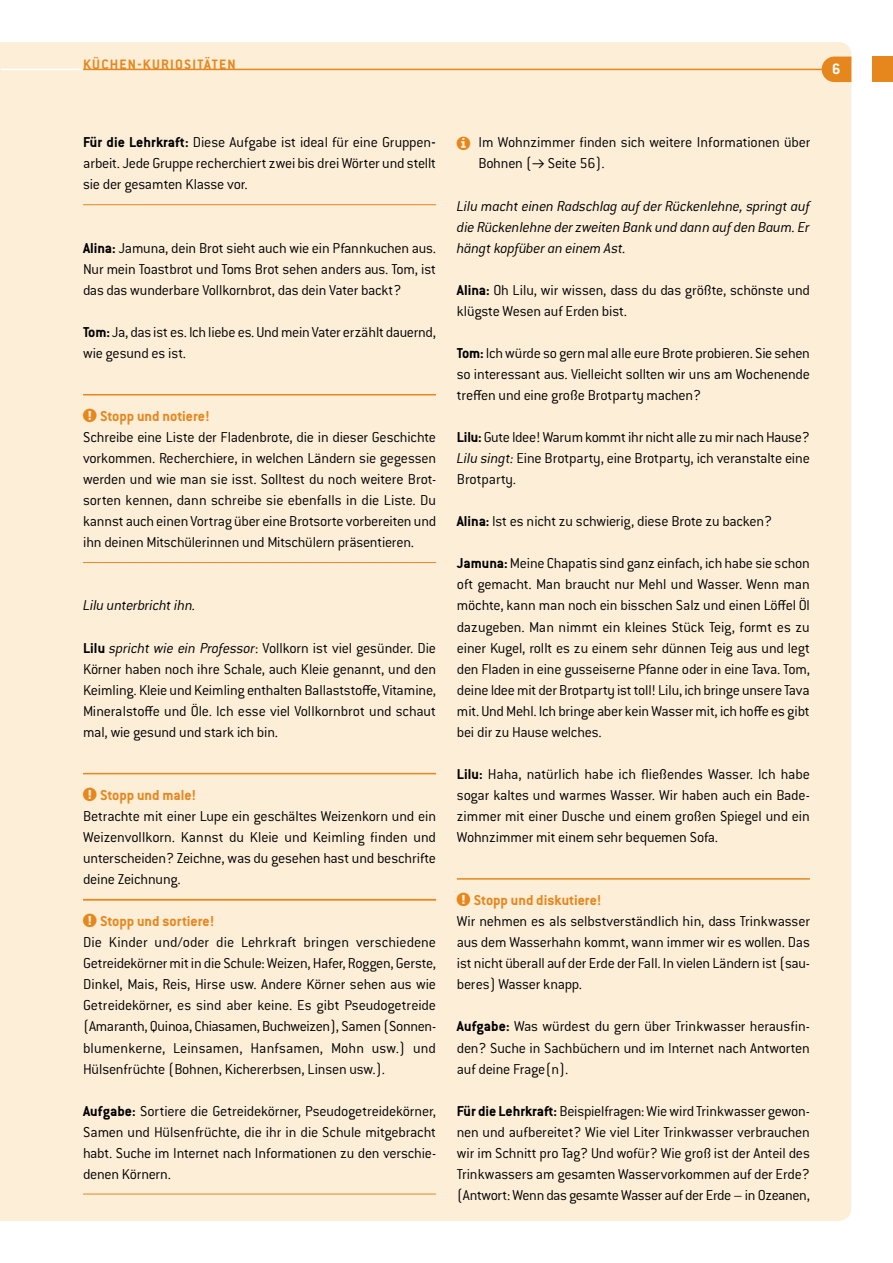
<style>
.page{position:relative;width:893px;height:1263px;background:#fff}
.page>*{position:absolute;margin:0;border:0;box-sizing:border-box;transform-origin:0 0}
.t1{font:700 16.5px "Conduit ITC Pro";color:#fff}
._01_Copy{font:300 15.75px/21px "Conduit ITC Pro";letter-spacing:-.015em;color:#000;text-align:justify}
._01_Copy_Stop_Kitche{font:300 15.75px/21px "Conduit ITC Pro";letter-spacing:-.015em;color:#000;text-align:justify}
._01_Copy_Stop_KITCHE{font:300 15.75px/21px "Conduit ITC Pro";letter-spacing:-.015em;color:#000;text-align:justify}
._01_Copy-2{font:italic 300 15.75px/21px "Conduit ITC Pro";letter-spacing:-.01em;color:#000;text-align:justify}
.t2{font:700 15.75px "Conduit ITC Pro";color:#e6871e}
.t3{font:700 15px "Conduit ITC Pro";letter-spacing:.08em;color:#e6871e}
.s1{font-weight:700}
.s2{font-style:italic}
.s3{font-family:"Biotif";font-weight:400;font-size:14.25px}
</style>
<div class="page">
<div style="left:0;top:42px;width:851px;height:1179px;background:#fdeed8"></div>
<hr style="left:83px;top:204px;width:353px;height:1px;background:#e6871e">
<hr style="left:83px;top:394px;width:353px;height:1px;background:#e6871e">
<hr style="left:83px;top:562px;width:353px;height:1px;background:#e6871e">
<hr style="left:83px;top:773px;width:353px;height:1px;background:#e6871e">
<hr style="left:83px;top:899px;width:353px;height:2px;background:#e6871e">
<hr style="left:83px;top:1194px;width:353px;height:1px;background:#e6871e">
<hr style="left:457px;top:878px;width:353px;height:2px;background:#e6871e">
<hr style="left:83px;top:69px;width:766px;height:1px;background:#e6871e">
<hr style="left:1px;top:69px;width:82px;height:1px;background:#fff">
<div style="left:872px;top:57px;width:21px;height:25px;background:#e6871e"></div>
<div style="left:822px;top:57px;width:29px;height:25px;background:#e6871e;border-radius:13px"></div>
<svg style="left:457px;top:136px;width:13px;height:14px"></svg>
<p class="t3" style="left:83px;top:55px;width:154px">KÜCHEN-KURIOSITÄTEN</p>
<p class="t1" style="left:832px;top:59px;width:10px">6</p>
<p class="_01_Copy_Stop_Kitche" style="left:83px;top:132px;width:355px"><span class="s1">Für die Lehrkraft:</span> Diese Aufgabe ist ideal für eine Gruppen&shy;arbeit. Jede Gruppe recherchiert zwei bis drei Wörter und stellt sie der gesamten Klasse vor.</p>
<p class="_01_Copy" style="left:83px;top:237px;width:355px"><span class="s1">Alina:</span> Jamuna, dein Brot sieht auch wie ein Pfannkuchen aus.<br>Nur mein Toastbrot und Toms Brot sehen anders aus. Tom, ist das das wunderbare Vollkornbrot, das dein Vater backt?</p>
<p class="_01_Copy" style="left:83px;top:321px;width:355px"><span class="s1">Tom:</span> Ja, das ist es. Ich liebe es. Und mein Vater erzählt dauernd, wie gesund es ist.</p>
<p class="t2" style="left:83px;top:407px;width:128px">■ Stopp und notiere!</p>
<p class="_01_Copy_Stop_Kitche" style="left:83px;top:427px;width:355px">Schreibe eine Liste der Fladenbrote, die in dieser Geschichte vorkommen. Recherchiere, in welchen Ländern sie gegessen werden und wie man sie isst. Solltest du noch weitere Brot&shy;sorten kennen, dann schreibe sie ebenfalls in die Liste. Du kannst auch einen Vortrag über eine Brotsorte vorbereiten und ihn deinen Mitschülerinnen und Mitschülern präsentieren.</p>
<p class="_01_Copy-2" style="left:83px;top:595px;width:114px">Lilu unterbricht ihn.</p>
<p class="_01_Copy" style="left:83px;top:637px;width:355px"><span class="s1">Lilu</span> <span class="s2">spricht wie ein Professor</span>: Vollkorn ist viel gesünder. Die Körner haben noch ihre Schale, auch Kleie genannt, und den Keimling. Kleie und Keimling enthalten Ballaststoffe, Vitamine, Mineralstoffe und Öle. Ich esse viel Vollkornbrot und schaut mal, wie gesund und stark ich bin.</p>
<p class="t2" style="left:83px;top:786px;width:115px">■ Stopp und male!</p>
<p class="_01_Copy_Stop_Kitche" style="left:83px;top:806px;width:355px">Betrachte mit einer Lupe ein geschältes Weizenkorn und ein Weizenvollkorn. Kannst du Kleie und Keimling finden und unterscheiden? Zeichne, was du gesehen hast und beschrifte deine Zeichnung.</p>
<p class="t2" style="left:83px;top:912px;width:133px">■ Stopp und sortiere!</p>
<p class="_01_Copy_Stop_KITCHE" style="left:83px;top:932px;width:355px">Die Kinder und/oder die Lehrkraft bringen verschiedene Getreidekörner mit in die Schule: Weizen, Hafer, Roggen, Gerste, Dinkel, Mais, Reis, Hirse usw. Andere Körner sehen aus wie Getreidekörner, es sind aber keine. Es gibt Pseudogetreide (Amaranth, Quinoa, Chiasamen, Buchweizen), Samen (Sonnen&shy;blumenkerne, Leinsamen, Hanfsamen, Mohn usw.) und Hülsenfrüchte (Bohnen, Kichererbsen, Linsen usw.).</p>
<p class="_01_Copy_Stop_Kitche" style="left:83px;top:1100px;width:355px"><span class="s1">Aufgabe:</span> Sortiere die Getreidekörner, Pseudogetreidekörner, Samen und Hülsenfrüchte, die ihr in die Schule mitgebracht habt. Suche im Internet nach Informationen zu den verschie&shy;denen Körnern.</p>
<p class="_01_Copy" style="left:478px;top:132px;width:333px">Im Wohnzimmer finden sich weitere Informationen über<br>Bohnen (<span class="s3">→</span> Seite 56).</p>
<p class="_01_Copy-2" style="left:457px;top:195px;width:355px">Lilu macht einen Radschlag auf der Rückenlehne, springt auf die Rückenlehne der zweiten Bank und dann auf den Baum. Er hängt kopfüber an einem Ast.</p>
<p class="_01_Copy" style="left:457px;top:279px;width:355px"><span class="s1">Alina:</span> Oh Lilu, wir wissen, dass du das größte, schönste und klügste Wesen auf Erden bist.</p>
<p class="_01_Copy" style="left:457px;top:343px;width:355px"><span class="s1">Tom:</span> Ich würde so gern mal alle eure Brote probieren. Sie sehen so interessant aus. Vielleicht sollten wir uns am Wochenende treffen und eine große Brotparty machen?</p>
<p class="_01_Copy" style="left:457px;top:427px;width:354px"><span class="s1">Lilu:</span> Gute Idee! Warum kommt ihr nicht alle zu mir nach Hause?<br><span class="s2">Lilu singt:</span> Eine Brotparty, eine Brotparty, ich veranstalte eine Brotparty.</p>
<p class="_01_Copy" style="left:457px;top:511px;width:317px"><span class="s1">Alina:</span> Ist es nicht zu schwierig, diese Brote zu backen?</p>
<p class="_01_Copy" style="left:457px;top:553px;width:355px"><span class="s1">Jamuna:</span> Meine Chapatis sind ganz einfach, ich habe sie schon oft gemacht. Man braucht nur Mehl und Wasser. Wenn man möchte, kann man noch ein bisschen Salz und einen Löffel Öl dazugeben. Man nimmt ein kleines Stück Teig, formt es zu einer Kugel, rollt es zu einem sehr dünnen Teig aus und legt den Fladen in eine gusseiserne Pfanne oder in eine Tava. Tom, deine Idee mit der Brotparty ist toll! Lilu, ich bringe unsere Tava mit. Und Mehl. Ich bringe aber kein Wasser mit, ich hoffe es gibt bei dir zu Hause welches.</p>
<p class="_01_Copy" style="left:457px;top:763px;width:355px"><span class="s1">Lilu:</span> Haha, natürlich habe ich fließendes Wasser. Ich habe sogar kaltes und warmes Wasser. Wir haben auch ein Bade&shy;zimmer mit einer Dusche und einem großen Spiegel und ein Wohnzimmer mit einem sehr bequemen Sofa.</p>
<p class="t2" style="left:457px;top:891px;width:146px">■ Stopp und diskutiere!</p>
<p class="_01_Copy_Stop_KITCHE" style="left:457px;top:911px;width:355px">Wir nehmen es als selbstverständlich hin, dass Trinkwasser aus dem Wasserhahn kommt, wann immer wir es wollen. Das ist nicht überall auf der Erde der Fall. In vielen Ländern ist (sau&shy;beres) Wasser knapp.</p>
<p class="_01_Copy_Stop_KITCHE" style="left:457px;top:1016px;width:355px"><span class="s1">Aufgabe:</span> Was würdest du gern über Trinkwasser herausfin&shy;den? Suche in Sachbüchern und im Internet nach Antworten auf deine Frage(n).</p>
<p class="_01_Copy_Stop_Kitche" style="left:457px;top:1100px;width:355px"><span class="s1">Für die Lehrkraft:</span> Beispielfragen: Wie wird Trinkwasser gewon&shy;nen und aufbereitet? Wie viel Liter Trinkwasser verbrauchen wir im Schnitt pro Tag? Und wofür? Wie groß ist der Anteil des Trinkwassers am gesamten Wasservorkommen auf der Erde? (Antwort: Wenn das gesamte Wasser auf der Erde – in Ozeanen,</p>
</div>
